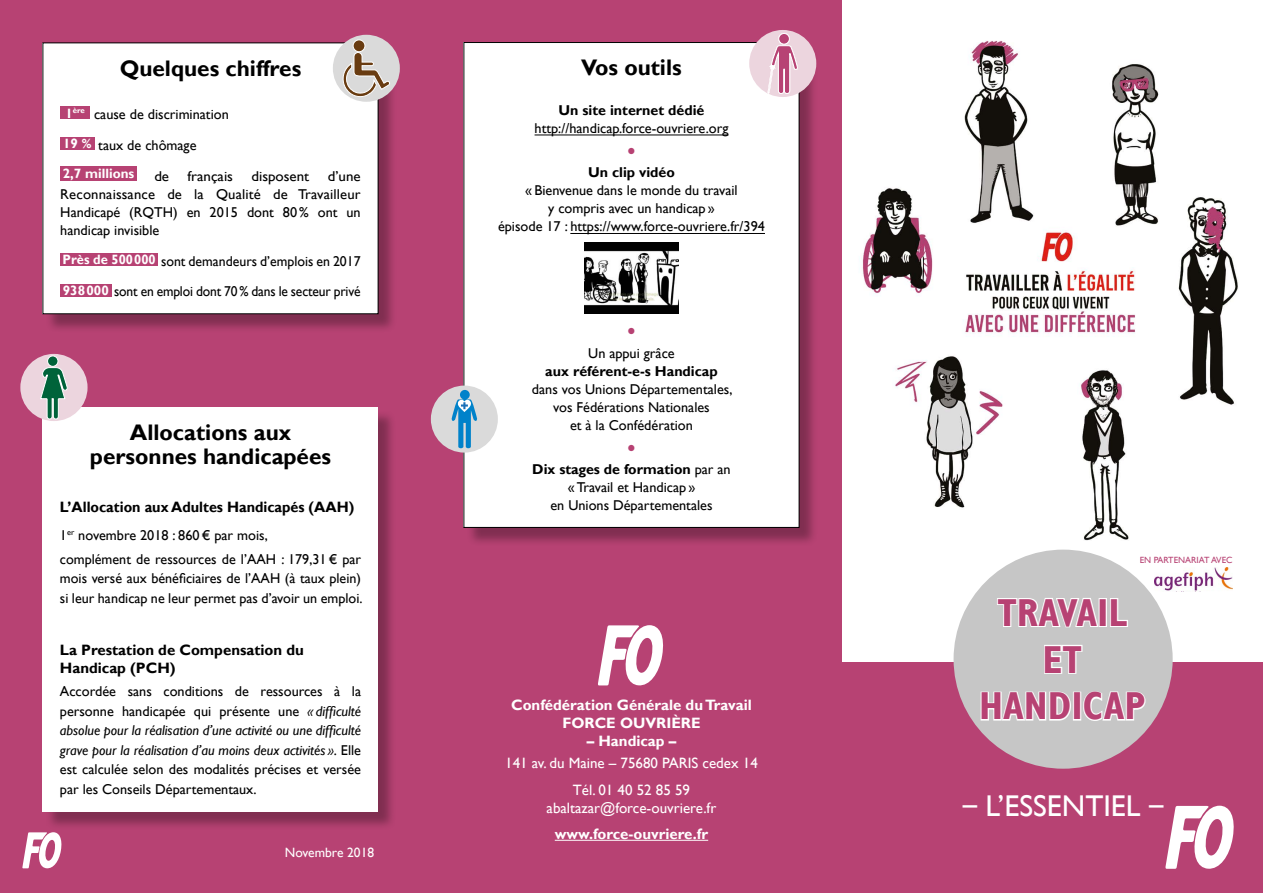
<style>
.page{position:relative;width:1263px;height:893px;background:#fff}
.page>*{position:absolute;margin:0;border:0;box-sizing:border-box;transform-origin:0 0}
.t1{font:700 condensed 39px/46.8px "Gill Sans";color:#b74273;text-align:center}
.t2{font:30px "Gill Sans";color:#fff}
.t3{font:700 22.5px/24px "Gill Sans";color:#000;text-align:center}
.t4{font:700 15px/18px "Gill Sans";color:#fff;text-align:center}
.t5{font:15px/26.5px "Gill Sans";color:#fff;text-align:center}
.t6{font:700 15px/18px "Gill Sans";color:#000}
.t7{font:700 15px "Gill Sans";color:#000;scale:.96 1}
.t8{font:14.25px/18px "Gill Sans";color:#000}
.t9{font:14.25px/18px "Gill Sans";color:#000;text-align:justify;scale:1.05 1}
.t10{font:700 14.25px "Gill Sans";color:#000}
.t11{font:14.25px "Verdana";color:#b74273}
.t12{font:13.5px "Gill Sans";color:#fff}
.t13{font:700 13.5px "Gill Sans";color:#fff}
.t14{font:9px "Gill Sans";color:#b74273}
.s1{font-weight:700;font-size:13.5px;color:#fff}
.s2{font-style:italic}
.s3{font-weight:700}
.s4{font-family:"Verdana"}
</style>
<div class="page">
<div style="left:0;top:0;width:842px;height:893px;background:#b74273"></div>
<svg style="left:22px;top:832px;width:40px;height:37px"></svg>
<div style="left:842px;top:662px;width:421px;height:231px;background:#b74273"></div>
<div style="left:953px;top:550px;width:220px;height:219px;background:#c6c6c6;border-radius:50%"></div>
<svg style="left:997px;top:598px;width:102px;height:30px"></svg>
<div style="left:1099px;top:598px;width:8px;height:29px;border:2px solid #fff"></div>
<svg style="left:1110px;top:598px;width:18px;height:29px"></svg>
<svg style="left:1044px;top:645px;width:39px;height:29px"></svg>
<svg style="left:980px;top:691px;width:91px;height:30px"></svg>
<div style="left:1073px;top:692px;width:8px;height:29px;border:2px solid #fff"></div>
<svg style="left:1083px;top:691px;width:63px;height:30px"></svg>
<svg style="left:1165px;top:806px;width:69px;height:63px"></svg>
<img style="left:862px;top:41px;width:376px;height:499px">
<div style="left:466px;top:45px;width:352px;height:501px;background:#000;opacity:.3"></div>
<div style="left:464px;top:43px;width:335px;height:484px;background:#fff"></div>
<hr style="left:534px;top:135px;width:194px;height:1px;background:#000">
<hr style="left:570px;top:233px;width:195px;height:1px;background:#000">
<img style="left:584px;top:242px;width:94px;height:71px">
<div style="left:45px;top:45px;width:352px;height:288px;background:#000;opacity:.3"></div>
<div style="left:43px;top:43px;width:335px;height:271px;background:#fff"></div>
<div style="left:60px;top:107px;width:30px;height:12px;background:#b74273"></div>
<div style="left:60px;top:137px;width:34px;height:13px;background:#b74273"></div>
<div style="left:60px;top:166px;width:77px;height:15px;background:#b74273"></div>
<div style="left:60px;top:253px;width:98px;height:13px;background:#b74273"></div>
<div style="left:60px;top:284px;width:51px;height:12px;background:#b74273"></div>
<div style="left:45px;top:410px;width:352px;height:421px;background:#000;opacity:.3"></div>
<div style="left:43px;top:408px;width:335px;height:404px;background:#fff"></div>
<svg style="left:598px;top:625px;width:66px;height:61px"></svg>
<hr style="left:555px;top:840px;width:153px;height:1px;background:#fff">
<div style="left:749px;top:30px;width:67px;height:67px;background:#ecd5de;border-radius:50%"></div>
<svg style="left:768px;top:33px;width:30px;height:64px"></svg>
<div style="left:333px;top:35px;width:67px;height:67px;background:#dadada;border-radius:50%"></div>
<svg style="left:343px;top:52px;width:47px;height:45px"></svg>
<div style="left:353px;top:40px;width:12px;height:12px;background:#693c11;border-radius:50%"></div>
<div style="left:353px;top:40px;width:12px;height:12px;border:1px solid #fff;border-radius:50%"></div>
<div style="left:431px;top:386px;width:67px;height:67px;background:#dadada;border-radius:50%"></div>
<svg style="left:451px;top:390px;width:26px;height:58px"></svg>
<div style="left:20px;top:354px;width:68px;height:67px;background:#ecd5de;border-radius:50%"></div>
<svg style="left:40px;top:367px;width:28px;height:52px"></svg>
<div style="left:48px;top:356px;width:10px;height:10px;background:#00633a;border-radius:50%"></div>
<div style="left:47px;top:356px;width:11px;height:11px;border:1px solid #fff;border-radius:50%"></div>
<img style="left:1154px;top:568px;width:78px;height:23px">
<h3 class="t3" style="left:120px;top:57px;width:183px">Quelques chiffres</h3>
<p class="t8" style="left:63px;top:99px;width:167px;line-height:30.8px"><span class="s1">1</span><sup>ère</sup> cause de discrimination<br><span class="s1">19 %</span> taux de chômage</p>
<p class="t13" style="left:63px;top:165px;width:73px">2,7 millions</p>
<p class="t9" style="left:154px;top:167px;width:16px">de</p>
<p class="t9" style="left:188px;top:167px;width:45px">français</p>
<p class="t9" style="left:251px;top:167px;width:57px">disposent</p>
<p class="t9" style="left:60px;top:167px;width:288px;text-indent:267px">d’une Reconnaissance de la Qualité de Travailleur Handicapé (RQTH) en 2015 dont 80 % ont un handicap invisible</p>
<p class="t8" style="left:63px;top:246px;width:300px;line-height:30.8px"><span class="s1">Près de 500000</span> sont demandeurs d’emplois en 2017<br><span class="s1">938000</span> sont en emploi dont 70 % dans le secteur privé</p>
<h3 class="t3" style="left:90px;top:421px;width:243px">Allocations aux personnes handicapées</h3>
<p class="t7" style="left:60px;top:498px;width:308px">L’Allocation aux Adultes Handicapés (AAH)</p>
<p class="t8" style="left:60px;top:523px;width:303px;line-height:23.7px">1<sup>er</sup> novembre 2018 : 860 € par mois,<br>complément de ressources de l’AAH : 179,31 € par</p>
<p class="t8" style="left:60px;top:569px;width:304px;line-height:19.5px">mois versé aux bénéficiaires de l’AAH (à taux plein) si leur handicap ne leur permet pas d’avoir un emploi.</p>
<p class="t6" style="left:60px;top:641px;width:245px">La Prestation de Compensation du<br>Handicap (PCH)</p>
<p class="t8" style="left:60px;top:682px;width:303px;line-height:19.5px;text-align:justify">Accordée sans conditions de ressources à la personne handicapée qui présente une <span class="s2">« difficulté absolue pour la réalisation d’une activité ou une difficulté grave pour la réalisation d’au moins deux activités »</span>. Elle est calculée selon des modalités précises et versée par les Conseils Départementaux.</p>
<p class="t12" style="left:285px;top:845px;width:91px">Novembre 2018</p>
<h3 class="t3" style="left:581px;top:56px;width:102px">Vos outils</h3>
<p class="t10" style="left:558px;top:101px;width:147px">Un site internet dédié</p>
<p class="t8" style="left:534px;top:119px;width:195px">http://handicap.force-ouvriere.org</p>
<p class="t11" style="left:627px;top:140px;width:10px">●</p>
<p class="t10" style="left:588px;top:164px;width:88px">Un clip vidéo</p>
<p class="t8" style="left:498px;top:182px;width:268px;text-align:center">« Bienvenue dans le monde du travail<br>y compris avec un handicap »<br>épisode 17 : https://www.force-ouvriere.fr/394</p>
<p class="t11" style="left:627px;top:320px;width:10px">●</p>
<p class="t8" style="left:588px;top:344px;width:88px">Un appui grâce</p>
<p class="t10" style="left:545px;top:362px;width:174px">aux référent-e-s Handicap</p>
<p class="t8" style="left:532px;top:380px;width:202px;text-align:center">dans vos Unions Départementales, vos Fédérations Nationales<br>et à la Confédération</p>
<p class="t11" style="left:627px;top:437px;width:10px">●</p>
<p class="t8" style="left:532px;top:460px;width:200px;text-align:center"><span class="s3">Dix stages de formation</span> par an « Travail et Handicap »<br>en Unions Départementales</p>
<p class="t4" style="left:511px;top:696px;width:242px">Confédération Générale du Travail<br>FORCE OUVRIÈRE</p>
<p class="t4" style="left:587px;top:732px;width:91px">– Handicap –</p>
<p class="t5" style="left:505px;top:750px;width:254px">141 av. du Maine – 75680 PARIS cedex 14<br>Tél. 01 40 52 85 59</p>
<p class="t5" style="left:547px;top:795px;width:171px">abaltazar@force-ouvriere.fr</p>
<p class="t4" style="left:555px;top:825px;width:155px">www.force-ouvriere.fr</p>
<p class="t14" style="left:1140px;top:555px;width:94px">EN PARTENARIAT AVEC</p>
<h1 class="t1" style="left:979px;top:589px;width:168px">TRAVAIL<br>ET<br>HANDICAP</h1>
<h2 class="t2" style="left:960px;top:789px;width:207px"><span class="s4">‒</span> L’ESSENTIEL <span class="s4">‒</span></h2>
</div>
